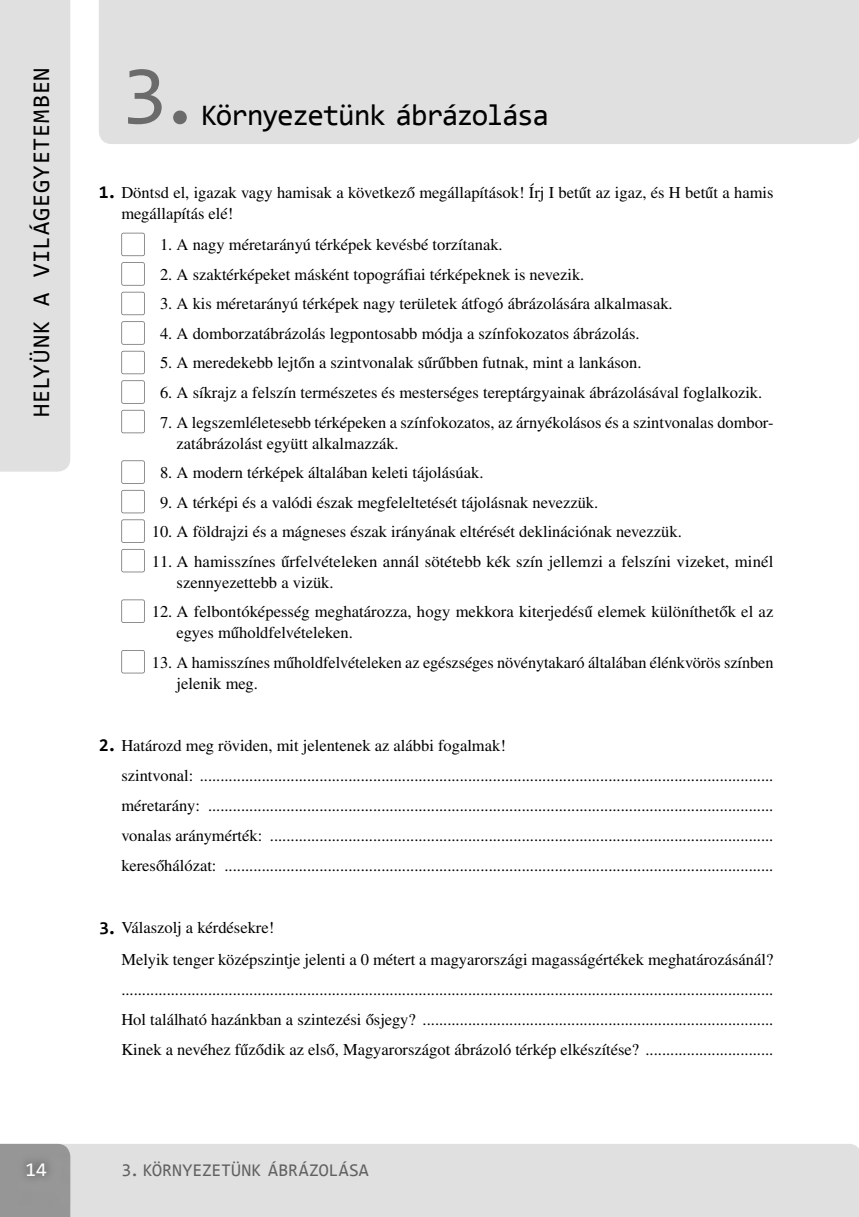
<style>
.page{position:relative;width:859px;height:1217px;background:#fff}
.page>*{position:absolute;margin:0;border:0;box-sizing:border-box;transform-origin:0 0}
.t1{font:84px "Consolas";color:#6b6b6b}
.t2{font:30px "Consolas";letter-spacing:-.045em;color:#000}
.t3{font:24px "Consolas";letter-spacing:.035em;color:#000}
.t4{font:19.5px "Consolas";color:#fff}
.t5{font:18px "Consolas";letter-spacing:.005em;color:#616161}
.t6{font:16.5px/30px "Times H";color:#000}
.s1{font-family:"Consolas";font-weight:700;font-size:18px}
</style>
<div class="page">
<div style="left:0;top:0;width:70px;height:471px;background:#e0e0e0"></div>
<div style="left:70px;top:1144px;width:789px;height:72px;background:#e0e0e0"></div>
<div style="left:0;top:1143px;width:70px;height:73px;background:#969696"></div>
<img style="left:17px;top:1153px;width:93px;height:52px">
<div style="left:99px;top:0;width:760px;height:144px;background:#e0e0e0"></div>
<svg style="left:121px;top:233px;width:24px;height:23px"></svg>
<svg style="left:121px;top:262px;width:24px;height:23px"></svg>
<svg style="left:121px;top:292px;width:24px;height:23px"></svg>
<svg style="left:121px;top:321px;width:24px;height:23px"></svg>
<svg style="left:121px;top:351px;width:24px;height:23px"></svg>
<svg style="left:121px;top:380px;width:24px;height:24px"></svg>
<svg style="left:121px;top:410px;width:24px;height:23px"></svg>
<svg style="left:121px;top:460px;width:24px;height:24px"></svg>
<svg style="left:121px;top:490px;width:24px;height:23px"></svg>
<svg style="left:121px;top:519px;width:24px;height:24px"></svg>
<svg style="left:121px;top:549px;width:24px;height:23px"></svg>
<svg style="left:121px;top:599px;width:24px;height:24px"></svg>
<svg style="left:121px;top:650px;width:24px;height:23px"></svg>
<h3 class="t3" style="left:31px;top:417px;width:351px;rotate:-90deg">HELYÜNK A VILÁGEGYETEMBEN</h3>
<h1 class="t1" style="left:121px;top:61px;width:84px">3.</h1>
<h2 class="t2" style="left:201px;top:102px;width:349px">Környezetünk ábrázolása</h2>
<p class="t6" style="left:121px;top:183px;width:653px;line-height:21px;text-indent:-23px"><span class="s1">1.</span> Döntsd el, igazak vagy hamisak a következő megállapítások! Írj I betűt az igaz, és H betűt a hamis megállapítás elé!</p>
<p class="t6" style="left:160px;top:231px;width:344px">1. A nagy méretarányú térképek kevésbé torzítanak.</p>
<p class="t6" style="left:160px;top:261px;width:426px">2. A szaktérképeket másként topográfiai térképeknek is nevezik.</p>
<p class="t6" style="left:160px;top:290px;width:514px">3. A kis méretarányú térképek nagy területek átfogó ábrázolására alkalmasak.</p>
<p class="t6" style="left:160px;top:320px;width:481px">4. A domborzatábrázolás legpontosabb módja a színfokozatos ábrázolás.</p>
<p class="t6" style="left:160px;top:349px;width:483px">5. A meredekebb lejtőn a szintvonalak sűrűbben futnak, mint a lankáson.</p>
<p class="t6" style="left:160px;top:379px;width:603px">6. A síkrajz a felszín természetes és mesterséges tereptárgyainak ábrázolásával foglalkozik.</p>
<p class="t6" style="left:177px;top:413px;width:598px;line-height:21px;text-indent:-17px">7. A legszemléletesebb térképeken a színfokozatos, az árnyékolásos és a szintvonalas dombor&shy;zatábrázolást együtt alkalmazzák.</p>
<p class="t6" style="left:160px;top:459px;width:325px">8. A modern térképek általában keleti tájolásúak.</p>
<p class="t6" style="left:160px;top:488px;width:440px">9. A térképi és a valódi észak megfeleltetését tájolásnak nevezzük.</p>
<p class="t6" style="left:152px;top:518px;width:531px">10. A földrajzi és a mágneses észak irányának eltérését deklinációnak nevezzük.</p>
<p class="t6" style="left:177px;top:552px;width:598px;line-height:21px;text-indent:-25px">11. A hamisszínes űrfelvételeken annál sötétebb kék szín jellemzi a felszíni vizeket, minél szennyezettebb a vizük.</p>
<p class="t6" style="left:177px;top:602px;width:598px;line-height:21px;text-indent:-25px">12. A felbontóképesség meghatározza, hogy mekkora kiterjedésű elemek különíthetők el az egyes műholdfelvételeken.</p>
<p class="t6" style="left:177px;top:653px;width:598px;line-height:21px;text-indent:-25px">13. A hamisszínes műholdfelvételeken az egészséges növénytakaró általában élénkvörös színben jelenik meg.</p>
<p class="t6" style="left:121px;top:732px;width:653px;text-indent:-23px"><span class="s1">2.</span> Határozd meg röviden, mit jelentenek az alábbi fogalmak!<br>szintvonal: ........................................................................................................................................... méretarány: ......................................................................................................................................... vonalas aránymérték: .......................................................................................................................... keresőhálózat: .....................................................................................................................................</p>
<p class="t6" style="left:121px;top:913px;width:653px;line-height:31.5px;text-indent:-22px"><span class="s1">3.</span> Válaszolj a kérdésekre!<br>Melyik tenger középszintje jelenti a 0 métert a magyarországi magasságértékek meghatározásánál?</p>
<p class="t6" style="left:121px;top:975px;width:653px;text-align:justify">..............................................................................................................................................................<br>Hol található hazánkban a szintezési ősjegy? .....................................................................................<br>Kinek a nevéhez fűződik az első, Magyarországot ábrázoló térkép elkészítése? ...............................</p>
<p class="t4" style="left:26px;top:1160px;width:23px">14</p>
<p class="t5" style="left:121px;top:1162px;width:249px">3. KÖRNYEZETÜNK ÁBRÁZOLÁSA</p>
</div>
